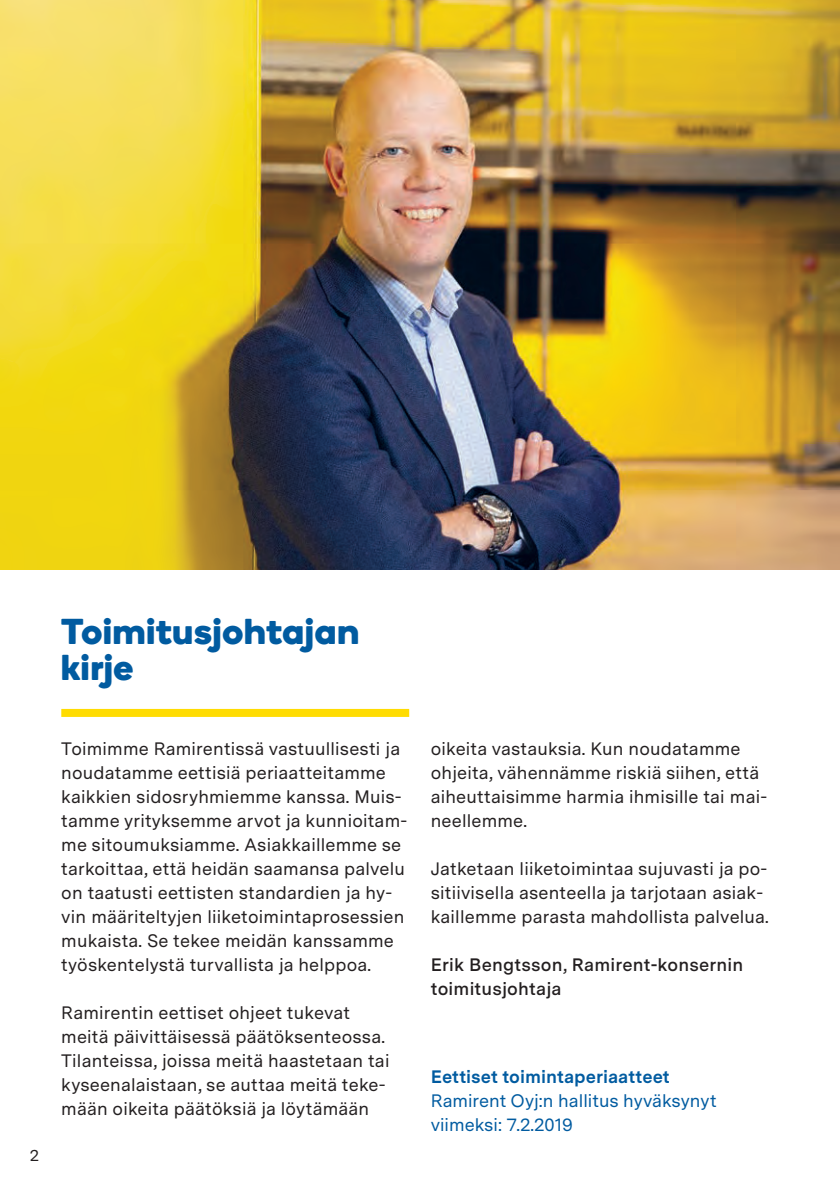
<style>
.page{position:relative;width:840px;height:1191px;background:#fff}
.page>*{position:absolute;margin:0;border:0;box-sizing:border-box;transform-origin:0 0}
.t1{font:700 36px/36px "Boing";letter-spacing:.025em;color:#015ba0}
.t2{font:18px/24px "Messina Sans";letter-spacing:.01em;color:#231f20}
.t3{font:18px/24px "Messina Sans";color:#015ba0}
.t4{font:600 18px/24px "Messina Sans";letter-spacing:.01em;color:#231f20}
.t5{font:700 18px "Messina Sans";color:#015ba0}
.t6{font:16px "Messina Sans";color:#231f20}
</style>
<div class="page">
<img style="left:0;top:0;width:839px;height:570px">
<div style="left:61px;top:709px;width:348px;height:8px;background:#ffdc01"></div>
<p class="t6" style="left:30px;top:1143px;width:11px">2</p>
<p class="t1" style="left:61px;top:612px;width:299px">Toimitusjohtajan kirje</p>
<p class="t2" style="left:61px;top:736px;width:347px">Toimimme Ramirentissä vastuullisesti ja noudatamme eettisiä periaatteitamme kaikkien sidosryhmiemme kanssa. Muis&shy;tamme yrityksemme arvot ja kunnioitam&shy;me sitoumuksiamme. Asiakkaillemme se tarkoittaa, että heidän saamansa palvelu on taatusti eettisten standardien ja hy&shy;vin määriteltyjen liiketoimintaprosessien mukaista. Se tekee meidän kanssamme työskentelystä turvallista ja helppoa.</p>
<p class="t2" style="left:61px;top:1000px;width:329px">Ramirentin eettiset ohjeet tukevat meitä päivittäisessä päätöksenteossa.<br>Tilanteissa, joissa meitä haastetaan tai kyseenalaistaan, se auttaa meitä teke&shy;mään oikeita päätöksiä ja löytämään</p>
<p class="t2" style="left:430px;top:736px;width:338px">oikeita vastauksia. Kun noudatamme ohjeita, vähennämme riskiä siihen, että aiheuttaisimme harmia ihmisille tai mai&shy;neellemme.</p>
<p class="t2" style="left:430px;top:856px;width:339px">Jatketaan liiketoimintaa sujuvasti ja po&shy;sitiivisella asenteella ja tarjotaan asiak&shy;kaillemme parasta mahdollista palvelua.</p>
<p class="t4" style="left:430px;top:952px;width:314px">Erik Bengtsson, Ramirent-konsernin toimitusjohtaja</p>
<p class="t5" style="left:430px;top:1062px;width:240px">Eettiset toimintaperiaatteet</p>
<p class="t3" style="left:430px;top:1087px;width:287px">Ramirent Oyj:n hallitus hyväksynyt viimeksi: 7.2.2019</p>
</div>
